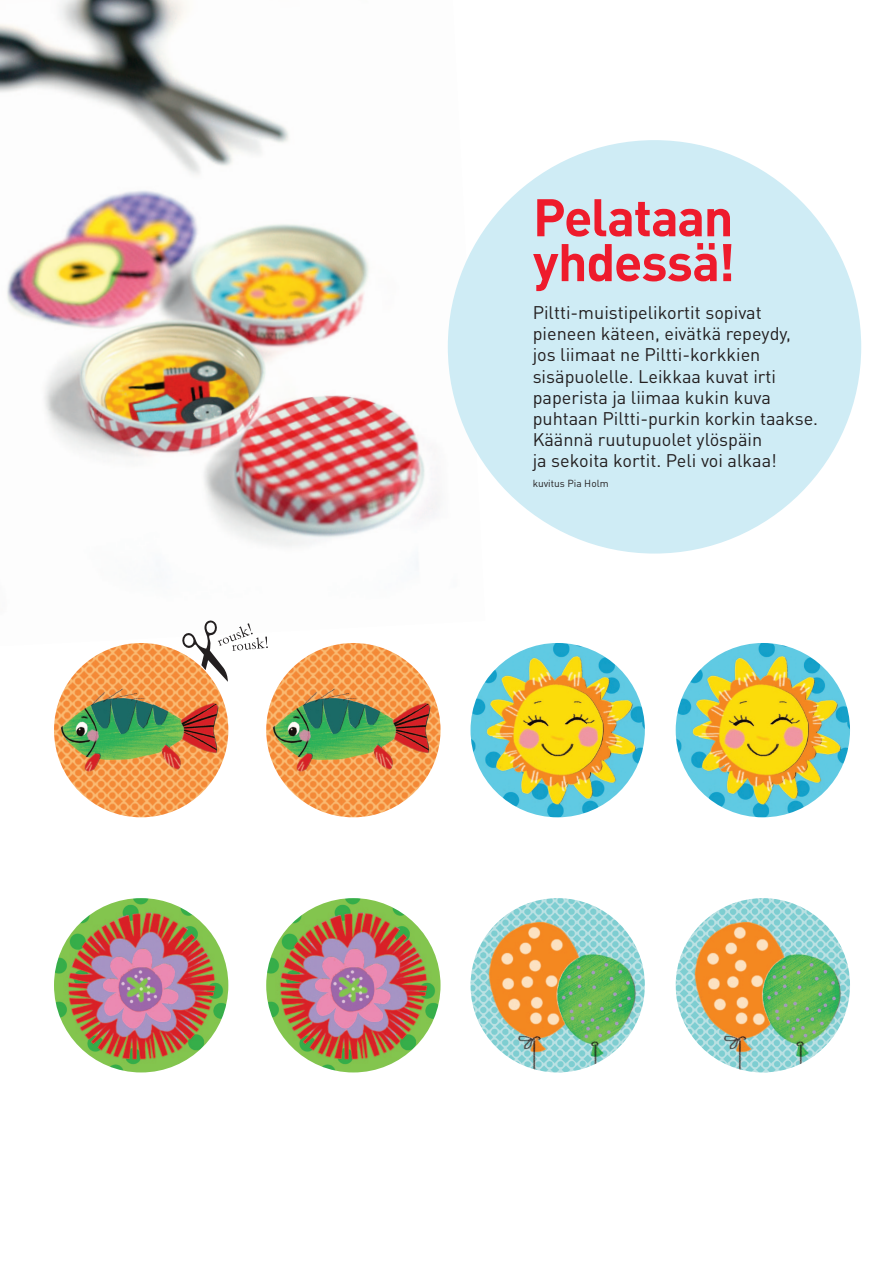
<style>
.page{position:relative;width:893px;height:1263px;background:#fff}
.page>*{position:absolute;margin:0;border:0;box-sizing:border-box;transform-origin:0 0}
.t1{font:700 52.05px/44.8px "DINOT";letter-spacing:-.025em;color:#ee1b2c}
.t2{font:18.15px/21px "DINOT";color:#231f20}
.t3{font:10.2px "DINOT";color:#231f20}
</style>
<div class="page">
<img style="left:0;top:0;width:484px;height:646px">
<img style="left:54px;top:643px;width:174px;height:174px;border-radius:87px">
<img style="left:470px;top:643px;width:175px;height:174px;border-radius:87px">
<img style="left:470px;top:898px;width:175px;height:174px;border-radius:87px">
<img style="left:54px;top:898px;width:174px;height:174px;border-radius:87px">
<img style="left:676px;top:643px;width:174px;height:174px;border-radius:87px">
<img style="left:676px;top:898px;width:174px;height:174px;border-radius:87px">
<img style="left:266px;top:898px;width:175px;height:174px;border-radius:87px">
<img style="left:266px;top:643px;width:175px;height:174px;border-radius:87px">
<svg style="left:181px;top:620px;width:87px;height:62px"></svg>
<div style="left:448px;top:140px;width:413px;height:414px;background:#cfecf5;border-radius:50%"></div>
<h1 class="t1" style="left:533px;top:193px;width:204px">Pelataan yhdessä!</h1>
<p class="t2" style="left:533px;top:301px;width:287px">Piltti-muistipelikortit sopivat pieneen käteen, eivätkä repeydy, jos liimaat ne Piltti-korkkien sisäpuolelle. Leikkaa kuvat irti paperista ja liimaa kukin kuva puhtaan Piltti-purkin korkin taakse.<br>Käännä ruutupuolet ylöspäin<br>ja sekoita kortit. Peli voi alkaa!</p>
<p class="t3" style="left:533px;top:476px;width:77px">kuvitus Pia Holm</p>
</div>
